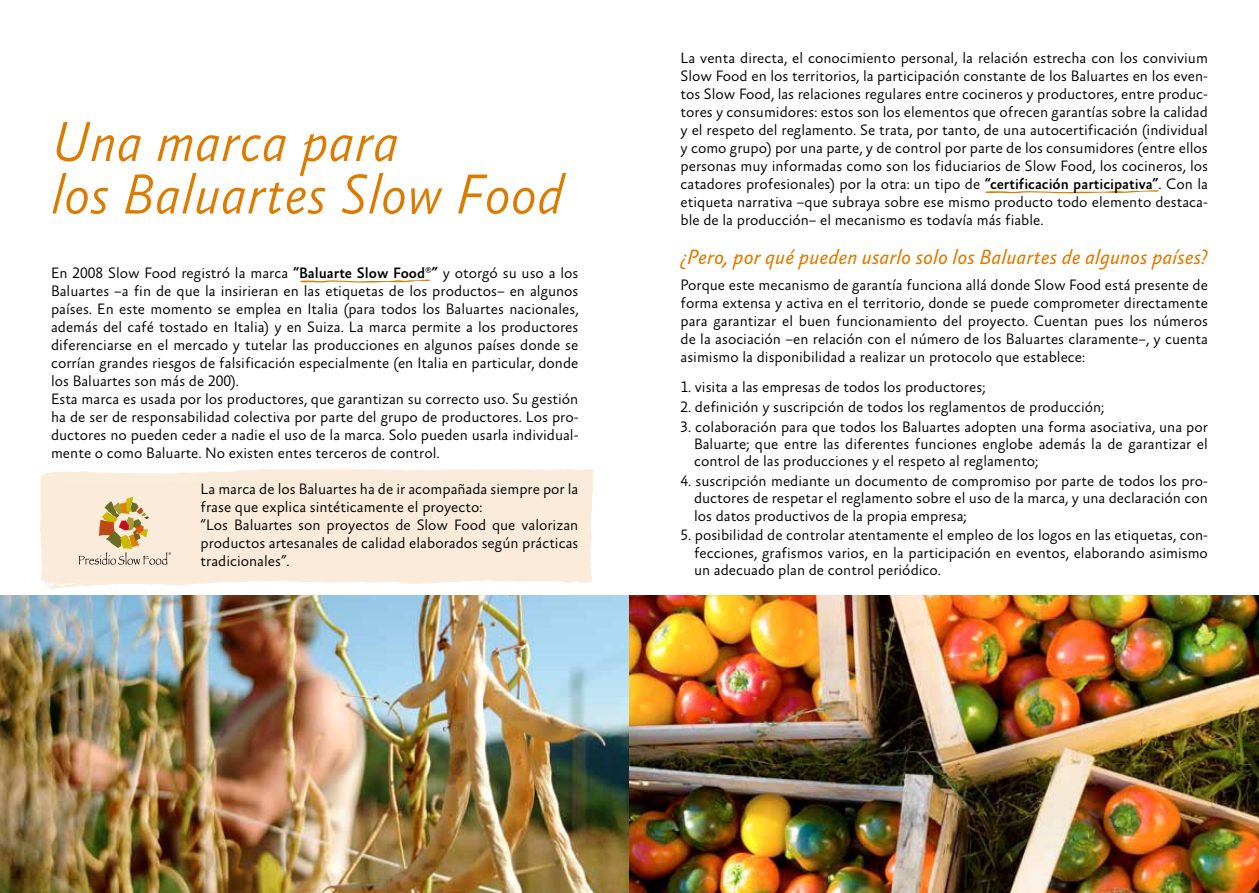
<style>
.page{position:relative;width:1259px;height:893px;background:#fff}
.page>*{position:absolute;margin:0;border:0;box-sizing:border-box;transform-origin:0 0}
.t1{font:italic 300 57px/52.5px "Absara Sans";color:#dd7a00}
.t2{font:italic 21px "Absara Sans TF";color:#dd7a00}
.t3{font:300 15.3px/18px "Absara Sans TF";color:#000;text-align:justify}
.s1{font-weight:500}
</style>
<div class="page">
<div style="left:40px;top:469px;width:554px;height:115px;background:#fbebda"></div>
<svg style="left:47px;top:473px;width:154px;height:116px;background:#f3e1cb"></svg>
<svg style="left:300px;top:279px;width:130px;height:4px"></svg>
<svg style="left:984px;top:190px;width:175px;height:4px"></svg>
<img style="left:0;top:595px;width:1259px;height:298px">
<h1 class="t1" style="left:51px;top:118px;width:514px">Una marca para<br>los Baluartes Slow Food</h1>
<p class="t3" style="left:51px;top:264px;width:529px;text-align:left">En 2008 Slow Food registró la marca <span class="s1">“Baluarte Slow Food</span><sup>®</sup><span class="s1">”</span> y otorgó su uso a los Baluartes –a fin de que la insirieran en las etiquetas de los productos– en algunos países. En este momento se emplea en Italia (para todos los Baluartes nacionales, además del café tostado en Italia) y en Suiza. La marca permite a los productores diferenciarse en el mercado y tutelar las producciones en algunos países donde se corrían grandes riesgos de falsificación especialmente (en Italia en particular, donde los Baluartes son más de 200).<br>Esta marca es usada por los productores, que garantizan su correcto uso. Su gestión ha de ser de responsabilidad colectiva por parte del grupo de productores. Los pro&shy;ductores no pueden ceder a nadie el uso de la marca. Solo pueden usarla individual&shy;mente o como Baluarte. No existen entes terceros de control.</p>
<p class="t3" style="left:200px;top:480px;width:379px;text-align:left">La marca de los Baluartes ha de ir acompañada siempre por la frase que explica sintéticamente el proyecto:<br>“Los Baluartes son proyectos de Slow Food que valorizan productos artesanales de calidad elaborados según prácticas tradicionales”.</p>
<p class="t3" style="left:680px;top:49px;width:529px">La venta directa, el conocimiento personal, la relación estrecha con los convivium Slow Food en los territorios, la participación constante de los Baluartes en los even&shy;tos Slow Food, las relaciones regulares entre cocineros y productores, entre produc&shy;tores y consumidores: estos son los elementos que ofrecen garantías sobre la calidad y el respeto del reglamento. Se trata, por tanto, de una autocertificación (individual y como grupo) por una parte, y de control por parte de los consumidores (entre ellos personas muy informadas como son los fiduciarios de Slow Food, los cocineros, los catadores profesionales) por la otra: un tipo de <span class="s1">“certificación participativa”</span>. Con la etiqueta narrativa –que subraya sobre ese mismo producto todo elemento destaca&shy;ble de la producción– el mecanismo es todavía más fiable.</p>
<h2 class="t2" style="left:680px;top:246px;width:529px">¿Pero, por qué pueden usarlo solo los Baluartes de algunos países?</h2>
<p class="t3" style="left:680px;top:277px;width:529px">Porque este mecanismo de garantía funciona allá donde Slow Food está presente de forma extensa y activa en el territorio, donde se puede comprometer directamente para garantizar el buen funcionamiento del proyecto. Cuentan pues los números de la asociación –en relación con el número de los Baluartes claramente–, y cuenta asimismo la disponibilidad a realizar un protocolo que establece:</p>
<p class="t3" style="left:680px;top:379px;width:306px">1. visita a las empresas de todos los productores;</p>
<p class="t3" style="left:680px;top:399px;width:425px">2. definición y suscripción de todos los reglamentos de producción;</p>
<p class="t3" style="left:694px;top:419px;width:515px;line-height:17.2px;text-indent:-13px">3. colaboración para que todos los Baluartes adopten una forma asociativa, una por Baluarte; que entre las diferentes funciones englobe además la de garantizar el control de las producciones y el respeto al reglamento;</p>
<p class="t3" style="left:694px;top:473px;width:515px;line-height:17.2px;text-indent:-13px">4. suscripción mediante un documento de compromiso por parte de todos los pro&shy;ductores de respetar el reglamento sobre el uso de la marca, y una declaración con los datos productivos de la propia empresa;</p>
<p class="t3" style="left:694px;top:527px;width:515px;line-height:17.2px;text-indent:-13px">5. posibilidad de controlar atentamente el empleo de los logos en las etiquetas, con&shy;fecciones, grafismos varios, en la participación en eventos, elaborando asimismo un adecuado plan de control periódico.</p>
</div>
